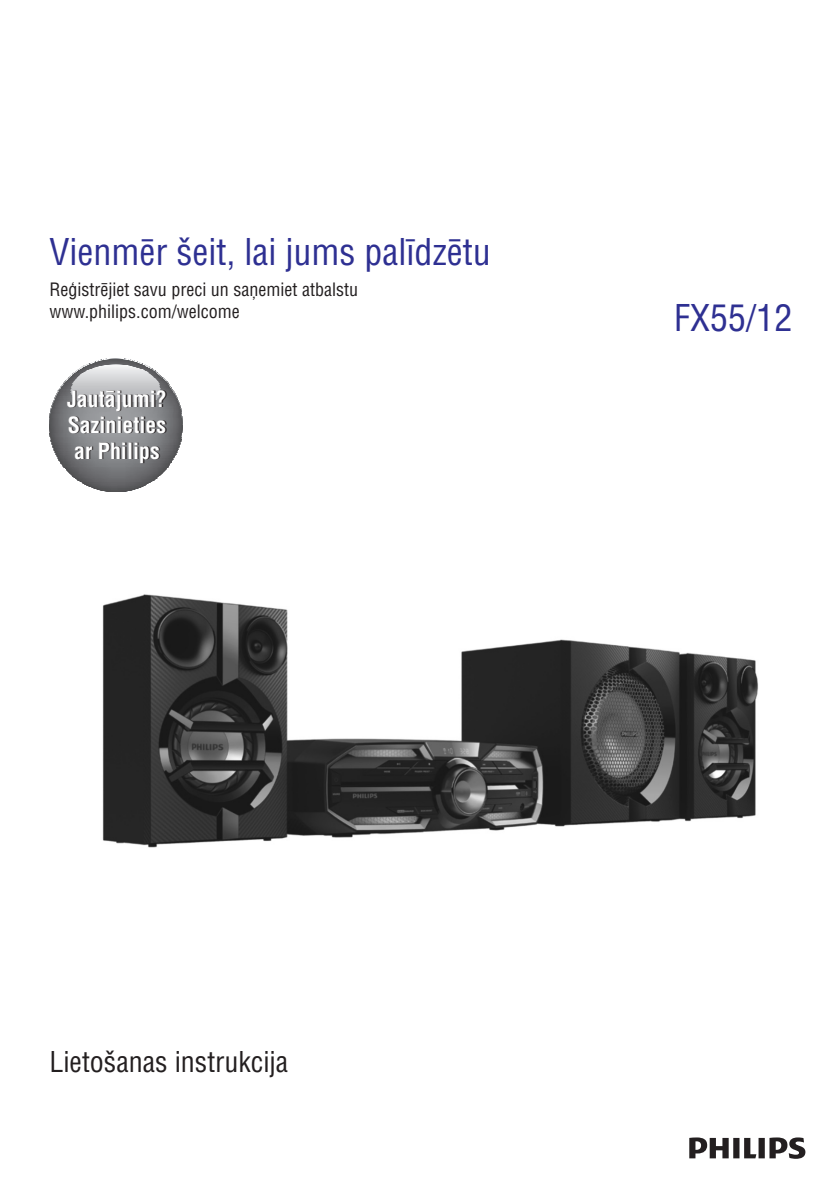
<style>
.page{position:relative;width:840px;height:1191px;background:#fff}
.page>*{position:absolute;margin:0;border:0;box-sizing:border-box;transform-origin:0 0}
.t1{font:36px "Rim Helvetica Condensed";color:#2e3092}
.t2{font:28px "Rim Helvetica Condensed";color:#231f20}
.t3{font:700 21.8px/26.2px "Rim Helvetica Condensed";color:#fff;text-align:justify}
.t4{font:18px/21.2px "Rim Helvetica Condensed";color:#231f20}
</style>
<div class="page">
<img style="left:102px;top:594px;width:656px;height:254px">
<svg style="left:689px;top:1137px;width:116px;height:21px"></svg>
<svg style="left:102px;top:490px;width:28px;height:2px"></svg>
<img style="left:98px;top:489px;width:36px;height:1px">
<img style="left:95px;top:488px;width:42px;height:1px">
<img style="left:89px;top:486px;width:54px;height:2px">
<img style="left:87px;top:485px;width:58px;height:1px">
<img style="left:49px;top:411px;width:133px;height:74px">
<img style="left:51px;top:405px;width:130px;height:6px">
<img style="left:52px;top:401px;width:127px;height:4px">
<img style="left:54px;top:397px;width:124px;height:4px">
<img style="left:56px;top:393px;width:120px;height:4px">
<img style="left:57px;top:390px;width:117px;height:3px">
<img style="left:59px;top:388px;width:114px;height:2px">
<img style="left:60px;top:386px;width:111px;height:2px">
<img style="left:62px;top:384px;width:108px;height:2px">
<img style="left:63px;top:382px;width:105px;height:3px">
<img style="left:65px;top:380px;width:102px;height:3px">
<img style="left:66px;top:379px;width:99px;height:2px">
<img style="left:68px;top:377px;width:96px;height:2px">
<img style="left:69px;top:375px;width:93px;height:3px">
<img style="left:71px;top:374px;width:89px;height:2px">
<img style="left:73px;top:373px;width:86px;height:2px">
<img style="left:74px;top:372px;width:83px;height:1px">
<img style="left:76px;top:371px;width:80px;height:1px">
<img style="left:77px;top:370px;width:77px;height:1px">
<img style="left:79px;top:368px;width:74px;height:2px">
<img style="left:80px;top:367px;width:71px;height:2px">
<img style="left:82px;top:366px;width:67px;height:2px">
<img style="left:84px;top:365px;width:64px;height:2px">
<img style="left:86px;top:364px;width:60px;height:2px">
<img style="left:88px;top:363px;width:56px;height:2px">
<img style="left:90px;top:362px;width:51px;height:2px">
<img style="left:92px;top:362px;width:47px;height:1px">
<img style="left:97px;top:361px;width:38px;height:1px">
<img style="left:100px;top:360px;width:31px;height:1px">
<svg style="left:103px;top:358px;width:26px;height:2px"></svg>
<h1 class="t1" style="left:49px;top:238px;width:442px">Vienmçr ðeit, lai jums palîdzçtu</h1>
<p class="t4" style="left:49px;top:281px;width:310px">Reìistrçjiet savu preci un saòemiet atbalstu www.philips.com/welcome</p>
<p class="t3" style="left:67px;top:387px;width:101px">Jautâjumi?<br>Sazinieties ar Philips</p>
<h1 class="t1" style="left:673px;top:304px;width:120px">FX55/12</h1>
<h2 class="t2" style="left:49px;top:1050px;width:240px">Lietoðanas instrukcija</h2>
</div>
